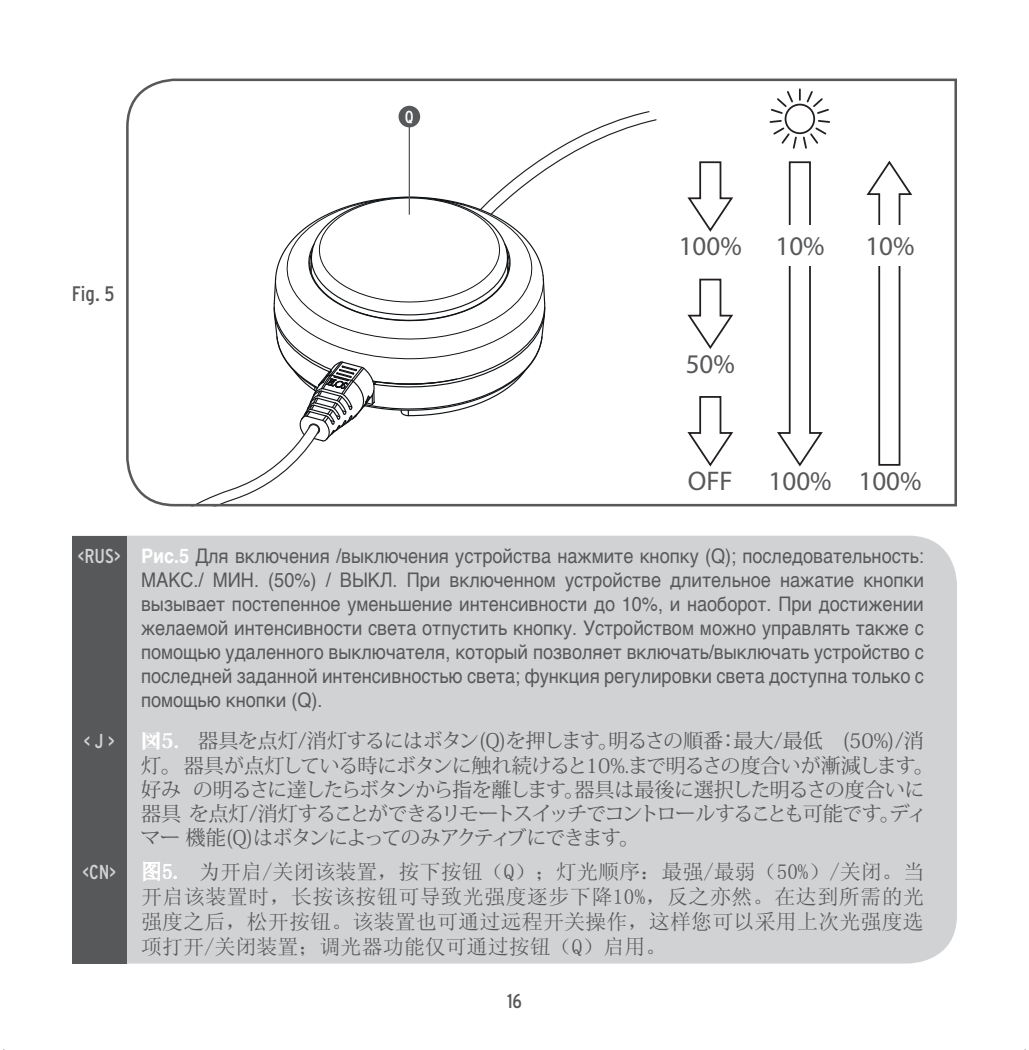
<style>
.page{position:relative;width:1029px;height:1050px;background:#fff}
.page>*{position:absolute;margin:0;border:0;box-sizing:border-box;transform-origin:0 0}
.t1{font:27px "Myriad Pro";color:#57585a}
.t2{font:21px/25.2px "Sim Sun";letter-spacing:.005em;color:#57585a;text-align:justify}
.t3{font:condensed 21px "Interstate";color:#57585a}
.t4{font:20.1px/24px "Helvetica";color:#57585a;text-align:justify;scale:.9 1}
.t5{font:20.1px/24px "Koz Min Pro";letter-spacing:-.06em;color:#57585a}
.t6{font:condensed 20.1px "Interstate";color:#d1d2d4}
.t7{font:condensed 20.1px "Interstate";color:#57585a}
.t8{font:condensed 17.4px "Interstate";color:#fff}
.s1{font-family:"Interstate";font-stretch:condensed;color:#d1d2d4}
.s2{font-weight:700;color:#fff}
.s3{font-weight:800;color:#fff}
.s4{font-family:"Interstate";font-stretch:condensed;font-size:20.1px;color:#d1d2d4}
.s5{color:#fff}
</style>
<div class="page">
<svg style="left:126px;top:78px;width:831px;height:429px"></svg>
<hr style="left:408px;top:117px;width:2px;height:98px;background:#57585a">
<div style="left:398px;top:106px;width:22px;height:21px;background:#57585a;border-radius:50%"></div>
<div style="left:126px;top:535px;width:830px;height:428px;background:#d1d2d4"></div>
<div style="left:72px;top:535px;width:54px;height:428px;background:#57585a"></div>
<svg style="left:143px;top:861px;width:34px;height:20px"></svg>
<div style="left:762px;top:225px;width:75px;height:41px;background:#fff"></div>
<div style="left:852px;top:225px;width:75px;height:41px;background:#fff"></div>
<p class="t3" style="left:72px;top:282px;width:44px">Fig. 5</p>
<p class="t8" style="left:405px;top:107px;width:10px">Q</p>
<h1 class="t1" style="left:678px;top:229px;width:64px">100%</h1>
<h1 class="t1" style="left:775px;top:229px;width:51px">10%</h1>
<h1 class="t1" style="left:865px;top:229px;width:51px">10%</h1>
<h1 class="t1" style="left:685px;top:347px;width:51px">50%</h1>
<h1 class="t1" style="left:687px;top:464px;width:46px">OFF</h1>
<h1 class="t1" style="left:768px;top:464px;width:154px">100% 100%</h1>
<p class="t4" style="left:141px;top:544px;width:871px;text-indent:-63px"><span class="s1">&lt;RUS&gt;</span> <span class="s2">Рис.5</span> Для включения /выключения устройства нажмите кнопку (Q); последовательность:<br>МАКС./ МИН. (50%) / ВЫКЛ. При включенном устройстве длительное нажатие кнопки вызывает постепенное уменьшение интенсивности до 10%, и наоборот. При достижении желаемой интенсивности света отпустить кнопку. Устройством можно управлять также с помощью удаленного выключателя, который позволяет включать/выключать устройство с последней заданной интенсивностью света; функция регулировки света доступна только с помощью кнопки (Q).</p>
<p class="t6" style="left:84px;top:730px;width:32px">&lt;J&gt;</p>
<p class="t5" style="left:141px;top:728px;width:794px"><span class="s3">図5.</span> 器具を点灯/消灯するにはボタン(Q)を押します。明るさの順番：最大/最低 (50%)/消灯。 器具が点灯している時にボタンに触れ続けると10%.まで明るさの度合いが漸減します。好み の明るさに達したらボタンから指を離します。器具は最後に選択した明るさの度合いに器具 を点灯/消灯することができるリモートスイッチでコントロールすることも可能です。ディマー 機能(Q)はボタンによってのみアクティブにできます。</p>
<p class="t2" style="left:141px;top:858px;width:784px;text-indent:-58px"><span class="s4">&lt;CN&gt;</span> <span class="s5">图5.</span> 为开启/关闭该装置，按下按钮（Q）；灯光顺序：最强/最弱（50%）/关闭。当开启该装置时，长按该按钮可导致光强度逐步下降10%，反之亦然。在达到所需的光强度之后，松开按钮。该装置也可通过远程开关操作，这样您可以采用上次光强度选项打开/关闭装置；调光器功能仅可通过按钮（Q）启用。</p>
<p class="t7" style="left:507px;top:989px;width:16px">16</p>
</div>
